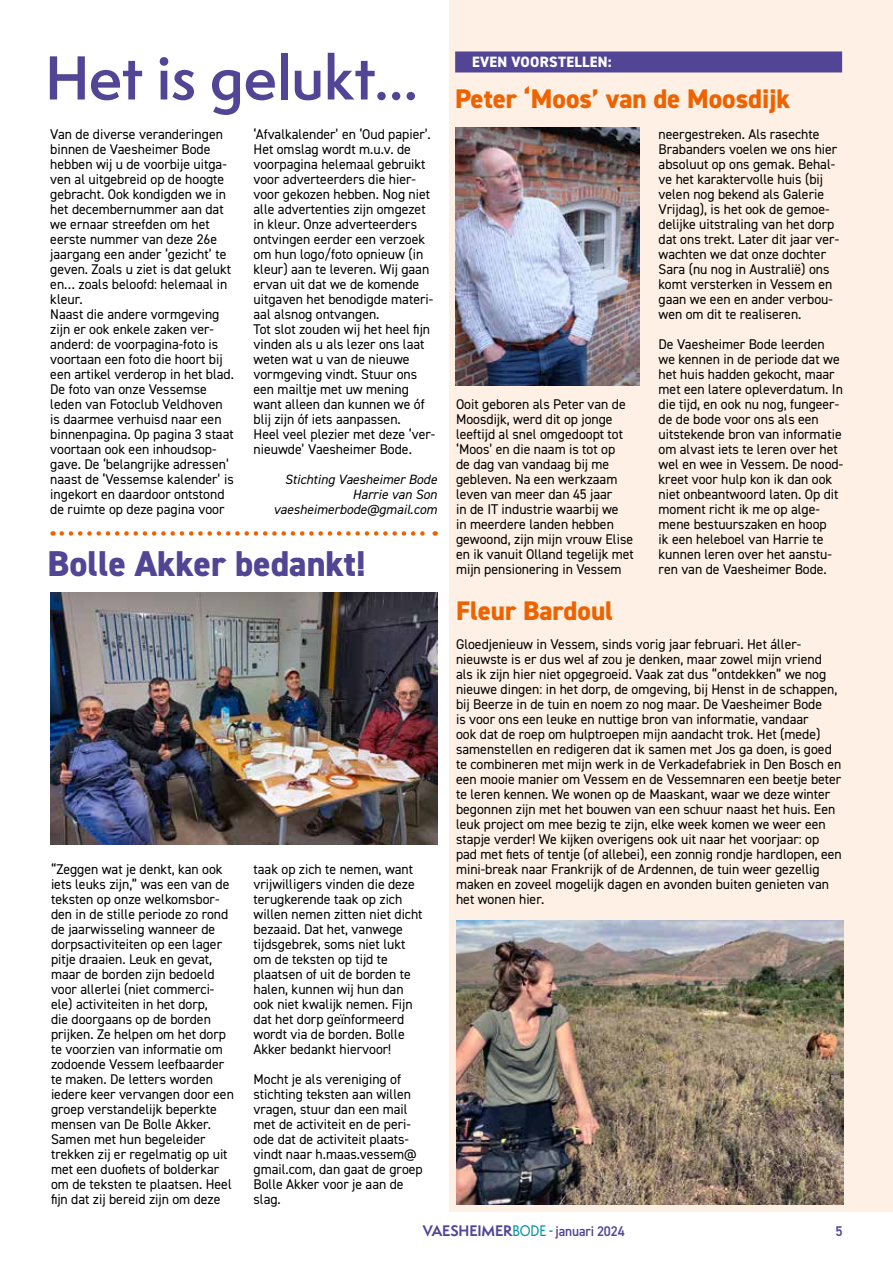
<style>
.page{position:relative;width:893px;height:1263px;background:#fff}
.page>*{position:absolute;margin:0;border:0;box-sizing:border-box;transform-origin:0 0}
.t1{font:600 57px "Semplicita Pro";color:#534595}
.t2{font:800 36px "DIN2014";color:#534595}
.t3{font:800 27px "DIN2014";color:#ee6300}
.t4{font:800 15px "DIN2014";letter-spacing:.02em;color:#fff}
.t5{font:14.1px/15px "DIN2014";color:#000}
.t6{font:600 14.1px "DIN2014";letter-spacing:-.01em;color:#534595;scale:.95 1}
.t7{font:600 14.1px "DIN2014";letter-spacing:-.01em;color:#534595}
.t8{font:italic 13.5px/15px "DIN2014";color:#000;text-align:right}
.s1{font-family:"Semplicita Pro";font-weight:700}
.s2{font-family:"Semplicita Pro";font-weight:500;color:#0090a1}
.s3{color:#0090a1}
</style>
<div class="page">
<div style="left:449px;top:0;width:444px;height:1212px;background:#fef0e4"></div>
<svg style="left:62px;top:531px;width:374px;height:5px"></svg>
<div style="left:455px;top:51px;width:387px;height:21px;background:#534595"></div>
<img style="left:456px;top:921px;width:387px;height:283px">
<img style="left:456px;top:128px;width:184px;height:257px">
<img style="left:51px;top:593px;width:387px;height:252px">
<h1 class="t1" style="left:45px;top:36px;width:375px">Het is gelukt…</h1>
<p class="t5" style="left:254px;top:126px;width:183px">‘Afvalkalender’ en ‘Oud papier’.<br>Het omslag wordt m.u.v. de voorpagina helemaal gebruikt voor adverteerders die hier&shy;voor gekozen hebben. Nog niet alle advertenties zijn omgezet in kleur. Onze adverteerders ontvingen eerder een verzoek om hun logo/foto opnieuw (in kleur) aan te leveren. Wij gaan ervan uit dat we de komende uitgaven het benodigde materi&shy;aal alsnog ontvangen.<br>Tot slot zouden wij het heel fijn vinden als u als lezer ons laat weten wat u van de nieuwe vormgeving vindt. Stuur ons een mailtje met uw mening want alleen dan kunnen we óf blij zijn óf iets aanpassen.<br>Heel veel plezier met deze ‘ver&shy;nieuwde’ Vaesheimer Bode.</p>
<p class="t8" style="left:273px;top:472px;width:165px">Stichting Vaesheimer Bode<br>Harrie van Son vaesheimerbode@gmail.com</p>
<p class="t5" style="left:50px;top:126px;width:185px">Van de diverse veranderingen binnen de Vaesheimer Bode hebben wij u de voorbije uitga&shy;ven al uitgebreid op de hoogte gebracht. Ook kondigden we in het decembernummer aan dat we ernaar streefden om het eerste nummer van deze 26e jaargang een ander ‘gezicht’ te geven. Zoals u ziet is dat gelukt en… zoals beloofd: helemaal in kleur.<br>Naast die andere vormgeving zijn er ook enkele zaken ver&shy;anderd: de voorpagina-foto is voortaan een foto die hoort bij een artikel verderop in het blad.<br>De foto van onze Vessemse leden van Fotoclub Veldhoven is daarmee verhuisd naar een binnenpagina. Op pagina 3 staat voortaan ook een inhoudsop&shy;gave. De ‘belangrijke adressen’ naast de ‘Vessemse kalender’ is ingekort en daardoor ontstond de ruimte op deze pagina voor</p>
<h2 class="t2" style="left:48px;top:539px;width:320px">Bolle Akker bedankt!</h2>
<p class="t5" style="left:51px;top:861px;width:184px">“Zeggen wat je denkt, kan ook iets leuks zijn,” was een van de teksten op onze welkomsbor&shy;den in de stille periode zo rond de jaarwisseling wanneer de dorpsactiviteiten op een lager pitje draaien. Leuk en gevat, maar de borden zijn bedoeld voor allerlei (niet commerci&shy;ële) activiteiten in het dorp,<br>die doorgaans op de borden prijken. Ze helpen om het dorp te voorzien van informatie om zodoende Vessem leefbaarder te maken. De letters worden iedere keer vervangen door een groep verstandelijk beperkte mensen van De Bolle Akker.<br>Samen met hun begeleider trekken zij er regelmatig op uit met een duofiets of bolderkar om de teksten te plaatsen. Heel fijn dat zij bereid zijn om deze</p>
<p class="t5" style="left:254px;top:861px;width:171px">taak op zich te nemen, want vrijwilligers vinden die deze terugkerende taak op zich willen nemen zitten niet dicht bezaaid. Dat het, vanwege tijdsgebrek, soms niet lukt om de teksten op tijd te plaatsen of uit de borden te halen, kunnen wij hun dan ook niet kwalijk nemen. Fijn dat het dorp geïnformeerd wordt via de borden. Bolle<br>Akker bedankt hiervoor!</p>
<p class="t5" style="left:254px;top:1071px;width:171px">Mocht je als vereniging of stichting teksten aan willen vragen, stuur dan een mail met de activiteit en de peri&shy;ode dat de activiteit plaats&shy;vindt naar h.maas.vessem@ gmail.com, dan gaat de groep<br>Bolle Akker voor je aan de slag.</p>
<p class="t4" style="left:472px;top:52px;width:141px">EVEN VOORSTELLEN:</p>
<h3 class="t3" style="left:455px;top:81px;width:336px">Peter ‘Moos’ van de Moosdijk</h3>
<p class="t5" style="left:456px;top:396px;width:179px">Ooit geboren als Peter van de<br>Moosdijk, werd dit op jonge leeftijd al snel omgedoopt tot ‘Moos’ en die naam is tot op<br>de dag van vandaag bij me gebleven. Na een werkzaam leven van meer dan 45 jaar<br>in de IT industrie waarbij we<br>in meerdere landen hebben gewoond, zijn mijn vrouw Elise en ik vanuit Olland tegelijk met mijn pensionering in Vessem</p>
<p class="t5" style="left:659px;top:126px;width:182px">neergestreken. Als rasechte<br>Brabanders voelen we ons hier absoluut op ons gemak. Behal&shy;ve het karaktervolle huis (bij velen nog bekend als Galerie<br>Vrijdag), is het ook de gemoe&shy;delijke uitstraling van het dorp dat ons trekt. Later dit jaar ver&shy;wachten we dat onze dochter<br>Sara (nu nog in Australië) ons komt versterken in Vessem en gaan we een en ander verbou&shy;wen om dit te realiseren.</p>
<p class="t5" style="left:659px;top:336px;width:186px">De Vaesheimer Bode leerden we kennen in de periode dat we het huis hadden gekocht, maar met een latere opleverdatum. In die tijd, en ook nu nog, fungeer&shy;de de bode voor ons als een uitstekende bron van informatie om alvast iets te leren over het wel en wee in Vessem. De nood&shy;kreet voor hulp kon ik dan ook niet onbeantwoord laten. Op dit moment richt ik me op alge&shy;mene bestuurszaken en hoop<br>ik een heleboel van Harrie te kunnen leren over het aanstu&shy;ren van de Vaesheimer Bode.</p>
<h3 class="t3" style="left:456px;top:592px;width:158px">Fleur Bardoul</h3>
<p class="t5" style="left:456px;top:636px;width:387px">Gloedjenieuw in Vessem, sinds vorig jaar februari. Het áller&shy;nieuwste is er dus wel af zou je denken, maar zowel mijn vriend als ik zijn hier niet opgegroeid. Vaak zat dus “ontdekken” we nog nieuwe dingen: in het dorp, de omgeving, bij Henst in de schappen, bij Beerze in de tuin en noem zo nog maar. De Vaesheimer Bode<br>is voor ons een leuke en nuttige bron van informatie, vandaar<br>ook dat de roep om hulptroepen mijn aandacht trok. Het (mede) samenstellen en redigeren dat ik samen met Jos ga doen, is goed te combineren met mijn werk in de Verkadefabriek in Den Bosch en een mooie manier om Vessem en de Vessemnaren een beetje beter te leren kennen. We wonen op de Maaskant, waar we deze winter begonnen zijn met het bouwen van een schuur naast het huis. Een leuk project om mee bezig te zijn, elke week komen we weer een stapje verder! We kijken overigens ook uit naar het voorjaar: op pad met fiets of tentje (of allebei), een zonnig rondje hardlopen, een mini-break naar Frankrijk of de Ardennen, de tuin weer gezellig maken en zoveel mogelijk dagen en avonden buiten genieten van het wonen hier.</p>
<p class="t6" style="left:423px;top:1222px;width:214px"><span class="s1">VAESHEIMER</span><span class="s2">BODE</span> <span class="s3">-</span> januari 2024</p>
<p class="t7" style="left:835px;top:1222px;width:9px">5</p>
</div>
